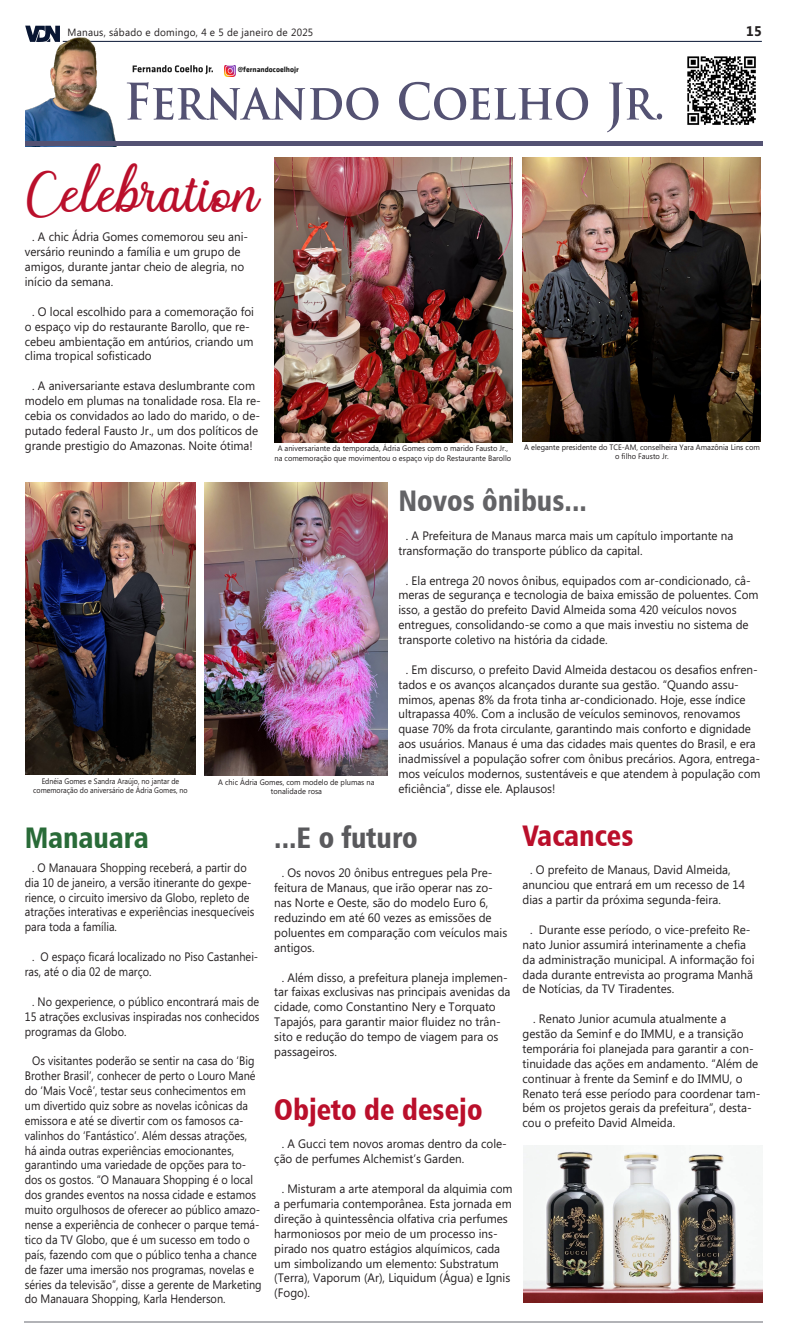
<style>
.page{position:relative;width:787px;height:1340px;background:#fff}
.page>*{position:absolute;margin:0;border:0;box-sizing:border-box;transform-origin:0 0}
.t1{font:47.25px "Charline";color:#ba0f2b}
.t2{font:29.75px "Humanist 777 BT Black Condensed B";color:#ba0f2b;scale:.95 1}
.t3{font:29.75px "Humanist 777 BT Black Condensed B";color:#636366;scale:.95 1}
.t4{font:29.75px "Humanist 777 BT Black Condensed B";color:#59595c;scale:.95 1}
.t5{font:29.75px "Humanist 777 BT Black Condensed B";color:#296b38;scale:.95 1}
.t6{font:700 14px "Microsoft Phags Pa";color:#231f20;scale:.95 1}
.t7{font:12.25px/14.9px "Microsoft Phags Pa";color:#231f20;scale:.95 1}
.t8{font:12.25px/14.9px "Microsoft Phags Pa";color:#231f20;scale:.89 1}
.t9{font:10.5px "Microsoft Phags Pa";letter-spacing:.025em;color:#231f20;scale:.95 1}
.t10{font:7.88px/9.6px "Microsoft Phags Pa";color:#231f20;text-align:center;scale:.95 1}
.t11{font:7.88px/9.6px "Microsoft Phags Pa";color:#231f20;text-align:center;scale:.9 1}
.t12{font:700 7.7px "MW Klavika Bd";color:#1c1c1c}
</style>
<div class="page">
<hr style="left:63px;top:41px;width:698px;height:1px;background:#091634">
<svg style="left:25px;top:26px;width:35px;height:8px"></svg>
<hr style="left:25px;top:1321px;width:737px;height:1px;background:#b2b3b7">
<img style="left:26px;top:34px;width:97px;height:108px">
<svg style="left:133px;top:65px;width:80px;height:9px"></svg>
<svg style="left:224px;top:65px;width:12px;height:11px"></svg>
<svg style="left:127px;top:82px;width:535px;height:50px"></svg>
<hr style="left:26px;top:142px;width:736px;height:4px;background:#545273">
<img style="left:687px;top:56px;width:69px;height:69px">
<img style="left:274px;top:158px;width:238px;height:285px">
<img style="left:522px;top:158px;width:238px;height:283px">
<img style="left:204px;top:482px;width:183px;height:293px">
<img style="left:523px;top:1145px;width:238px;height:157px">
<img style="left:26px;top:482px;width:170px;height:292px">
<p class="t9" style="left:68px;top:25px;width:260px">Manaus, sábado e domingo, 4 e 5 de janeiro de 2025</p>
<p class="t6" style="left:746px;top:21px;width:18px">15</p>
<p class="t12" style="left:238px;top:64px;width:63px">@fernandocoelhojr</p>
<p class="t1" style="left:25px;top:168px;width:236px">Celebration</p>
<p class="t7" style="left:25px;top:229px;width:236px;text-indent:7px">. A chic Ádria Gomes comemorou seu ani&shy;versário reunindo a família e um grupo de amigos, durante jantar cheio de alegria, no início da semana.</p>
<p class="t7" style="left:25px;top:303px;width:243px;text-indent:7px">. O local escolhido para a comemoração foi o espaço vip do restaurante Barollo, que re&shy;cebeu ambientação em antúrios, criando um clima tropical sofisticado</p>
<p class="t7" style="left:25px;top:378px;width:250px;text-indent:7px">. A aniversariante estava deslumbrante com modelo em plumas na tonalidade rosa. Ela re&shy;cebia os convidados ao lado do marido, o de&shy;putado federal Fausto Jr., um dos políticos de grande prestigio do Amazonas. Noite ótima!</p>
<p class="t10" style="left:274px;top:443px;width:250px">A aniversariante da temporada, Ádria Gomes com o marido Fausto Jr., na comemoração que movimentou o espaço vip do Restaurante Barollo</p>
<p class="t10" style="left:524px;top:441px;width:249px">A elegante presidente do TCE-AM, conselheira Yara Amazônia Lins com o filho Fausto Jr.</p>
<p class="t3" style="left:398px;top:481px;width:200px">Novos ônibus...</p>
<p class="t11" style="left:33px;top:775px;width:173px">Ednéia Gomes e Sandra Araújo, no jantar de comemoração do aniversário de Ádria Gomes, no</p>
<p class="t5" style="left:25px;top:818px;width:132px">Manauara</p>
<p class="t10" style="left:218px;top:776px;width:166px">A chic Ádria Gomes, com modelo de plumas na tonalidade rosa</p>
<p class="t7" style="left:398px;top:527px;width:354px;text-indent:7px">. A Prefeitura de Manaus marca mais um capítulo importante na transformação do transporte público da capital.</p>
<p class="t7" style="left:398px;top:572px;width:380px;text-indent:7px">. Ela entrega 20 novos ônibus, equipados com ar-condicionado, câ&shy;meras de segurança e tecnologia de baixa emissão de poluentes. Com isso, a gestão do prefeito David Almeida soma 420 veículos novos entregues, consolidando-se como a que mais investiu no sistema de transporte coletivo na história da cidade.</p>
<p class="t7" style="left:398px;top:661px;width:382px;text-indent:7px">. Em discurso, o prefeito David Almeida destacou os desafios enfren&shy;tados e os avanços alcançados durante sua gestão. “Quando assu&shy;mimos, apenas 8% da frota tinha ar-condicionado. Hoje, esse índice ultrapassa 40%. Com a inclusão de veículos seminovos, renovamos quase 70% da frota circulante, garantindo mais conforto e dignidade aos usuários. Manaus é uma das cidades mais quentes do Brasil, e era inadmissível a população sofrer com ônibus precários. Agora, entrega&shy;mos veículos modernos, sustentáveis e que atendem à população com eficiência”, disse ele. Aplausos!</p>
<p class="t4" style="left:274px;top:818px;width:152px">...E o futuro</p>
<p class="t2" style="left:522px;top:816px;width:118px">Vacances</p>
<p class="t8" style="left:25px;top:859px;width:259px;text-indent:7px">. O Manauara Shopping receberá, a partir do dia 10 de janeiro, a versão itinerante do gexpe&shy;rience, o circuito imersivo da Globo, repleto de atrações interativas e experiências inesquecíveis para toda a família.</p>
<p class="t8" style="left:25px;top:948px;width:264px;text-indent:7px">. O espaço ficará localizado no Piso Castanhei&shy;ras, até o dia 02 de março.</p>
<p class="t8" style="left:25px;top:993px;width:265px;text-align:justify;text-indent:7px">. No gexperience, o público encontrará mais de 15 atrações exclusivas inspiradas nos conhecidos programas da Globo.</p>
<p class="t8" style="left:25px;top:1052px;width:267px;text-indent:7px">Os visitantes poderão se sentir na casa do ‘Big Brother Brasil’, conhecer de perto o Louro Mané do ‘Mais Você’, testar seus conhecimentos em um divertido quiz sobre as novelas icônicas da emissora e até se divertir com os famosos ca&shy;valinhos do ‘Fantástico’. Além dessas atrações, há ainda outras experiências emocionantes, garantindo uma variedade de opções para to&shy;dos os gostos. “O Manauara Shopping é o local dos grandes eventos na nossa cidade e estamos muito orgulhosos de oferecer ao público amazo&shy;nense a experiência de conhecer o parque temá&shy;tico da TV Globo, que é um sucesso em todo o país, fazendo com que o público tenha a chance de fazer uma imersão nos programas, novelas e séries da televisão”, disse a gerente de Marketing do Manauara Shopping, Karla Henderson.</p>
<p class="t7" style="left:274px;top:865px;width:247px;text-indent:7px">. Os novos 20 ônibus entregues pela Pre&shy;feitura de Manaus, que irão operar nas zo&shy;nas Norte e Oeste, são do modelo Euro 6, reduzindo em até 60 vezes as emissões de poluentes em comparação com veículos mais antigos.</p>
<p class="t7" style="left:274px;top:969px;width:250px;text-indent:7px">. Além disso, a prefeitura planeja implemen&shy;tar faixas exclusivas nas principais avenidas da cidade, como Constantino Nery e Torquato Tapajós, para garantir maior fluidez no trân&shy;sito e redução do tempo de viagem para os passageiros.</p>
<p class="t2" style="left:274px;top:1090px;width:220px">Objeto de desejo</p>
<p class="t7" style="left:274px;top:1136px;width:246px;text-indent:7px">. A Gucci tem novos aromas dentro da cole&shy;ção de perfumes Alchemist’s Garden.</p>
<p class="t7" style="left:274px;top:1180px;width:252px;text-indent:7px">. Misturam a arte atemporal da alquimia com a perfumaria contemporânea. Esta jornada em direção à quintessência olfativa cria perfumes harmoniosos por meio de um processo ins&shy;pirado nos quatro estágios alquímicos, cada um simbolizando um elemento: Substratum (Terra), Vaporum (Ar), Liquidum (Água) e Ignis (Fogo).</p>
<p class="t7" style="left:522px;top:862px;width:235px;text-indent:7px">. O prefeito de Manaus, David Almeida, anunciou que entrará em um recesso de 14 dias a partir da próxima segunda-feira.</p>
<p class="t7" style="left:522px;top:921px;width:245px;text-indent:7px">. Durante esse período, o vice-prefeito Re&shy;nato Junior assumirá interinamente a chefia da administração municipal. A informação foi dada durante entrevista ao programa Manhã de Notícias, da TV Tiradentes.</p>
<p class="t7" style="left:522px;top:1010px;width:252px;text-indent:11px">. Renato Junior acumula atualmente a gestão da Seminf e do IMMU, e a transição temporária foi planejada para garantir a con&shy;tinuidade das ações em andamento. “Além de continuar à frente da Seminf e do IMMU, o Renato terá esse período para coordenar tam&shy;bém os projetos gerais da prefeitura”, desta&shy;cou o prefeito David Almeida.</p>
</div>
